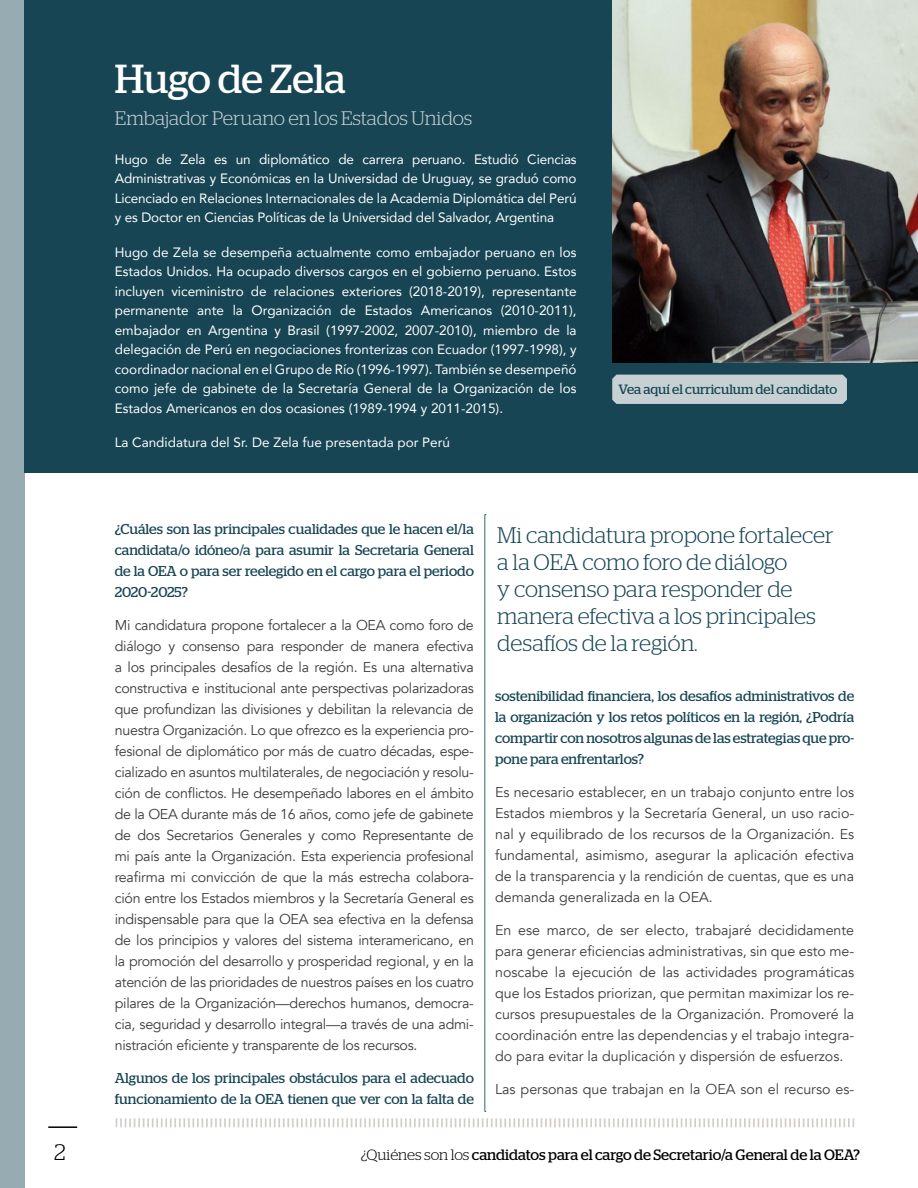
<style>
.page{position:relative;width:918px;height:1188px;background:#fff}
.page>*{position:absolute;margin:0;border:0;box-sizing:border-box;transform-origin:0 0}
.t1{font:40.5px "Stag";letter-spacing:-.005em;color:#fff}
.t2{font:300 22.5px/27px "Stag";letter-spacing:-.005em;color:#174554}
.t3{font:300 22.5px "Stag";color:#000}
.t4{font:300 19.5px "Stag";letter-spacing:-.005em;color:#c7d1d4}
.t5{font:15px "Stag";color:#000}
.t6{font:14.25px/21px "Avenir";color:#3c3c3b;text-align:justify}
.t7{font:14.25px/21px "Stag";color:#174554;text-align:justify}
.t8{font:13.5px/19.5px "Avenir";color:#fff;text-align:justify}
.t9{font:13.5px "Stag";color:#174554}
.s1{font-weight:300}
</style>
<div class="page">
<hr style="left:48px;top:1126px;width:29px;height:2px;background:#000">
<div style="left:0;top:0;width:25px;height:1187px;background:#96abb2"></div>
<svg style="left:116px;top:1118px;width:738px;height:9px"></svg>
<div style="left:25px;top:0;width:893px;height:473px;background:#174554"></div>
<img style="left:612px;top:0;width:306px;height:363px">
<svg style="left:485px;top:514px;width:1px;height:598px"></svg>
<div style="left:612px;top:375px;width:235px;height:29px;background:#c7d1d4"></div>
<h1 class="t1" style="left:115px;top:55px;width:233px">Hugo de Zela</h1>
<h3 class="t4" style="left:115px;top:107px;width:359px">Embajador Peruano en los Estados Unidos</h3>
<p class="t8" style="left:115px;top:149px;width:463px">Hugo de Zela es un diplomático de carrera peruano. Estudió Ciencias Administrativas y Económicas en la Universidad de Uruguay, se graduó como Licenciado en Relaciones Internacionales de la Academia Diplomática del Perú y es Doctor en Ciencias Políticas de la Universidad del Salvador, Argentina</p>
<p class="t8" style="left:115px;top:242px;width:463px">Hugo de Zela se desempeña actualmente como embajador peruano en los Estados Unidos. Ha ocupado diversos cargos en el gobierno peruano. Estos incluyen viceministro de relaciones exteriores (2018-2019), representante permanente ante la Organización de Estados Americanos (2010-2011), embajador en Argentina y Brasil (1997-2002, 2007-2010), miembro de la delegación de Perú en negociaciones fronterizas con Ecuador (1997-1998), y coordinador nacional en el Grupo de Río (1996-1997). También se desempeñó como jefe de gabinete de la Secretaría General de la Organización de los Estados Americanos en dos ocasiones (1989-1994 y 2011-2015).</p>
<p class="t8" style="left:115px;top:433px;width:337px">La Candidatura del Sr. De Zela fue presentada por Perú</p>
<p class="t9" style="left:619px;top:381px;width:220px">Vea aquí el curriculum del candidato</p>
<p class="t7" style="left:115px;top:518px;width:361px">¿Cuáles son las principales cualidades que le hacen el/la candidata/o idóneo/a para asumir la Secretaria General de la OEA o para ser reelegido en el cargo para el periodo 2020-2025?</p>
<p class="t6" style="left:115px;top:615px;width:361px">Mi candidatura propone fortalecer a la OEA como foro de diálogo y consenso para responder de manera efectiva a los principales desafíos de la región. Es una alternativa constructiva e institucional ante perspectivas polarizadoras que profundizan las divisiones y debilitan la relevancia de nuestra Organización. Lo que ofrezco es la experiencia pro&shy;fesional de diplomático por más de cuatro décadas, espe&shy;cializado en asuntos multilaterales, de negociación y resolu&shy;ción de conflictos. He desempeñado labores en el ámbito de la OEA durante más de 16 años, como jefe de gabinete de dos Secretarios Generales y como Representante de mi país ante la Organización. Esta experiencia profesional reafirma mi convicción de que la más estrecha colabora&shy;ción entre los Estados miembros y la Secretaría General es indispensable para que la OEA sea efectiva en la defensa de los principios y valores del sistema interamericano, en la promoción del desarrollo y prosperidad regional, y en la atención de las prioridades de nuestros países en los cuatro pilares de la Organización—derechos humanos, democra&shy;cia, seguridad y desarrollo integral—a través de una admi&shy;nistración eficiente y transparente de los recursos.</p>
<p class="t7" style="left:115px;top:1067px;width:361px">Algunos de los principales obstáculos para el adecuado funcionamiento de la OEA tienen que ver con la falta de</p>
<h2 class="t2" style="left:497px;top:521px;width:338px">Mi candidatura propone fortalecer a la OEA como foro de diálogo<br>y consenso para responder de manera efectiva a los principales desafíos de la región.</h2>
<p class="t7" style="left:495px;top:685px;width:361px">sostenibilidad financiera, los desafíos administrativos de la organización y los retos políticos en la región, ¿Podría compartir con nosotros algunas de las estrategias que pro&shy;pone para enfrentarlos?</p>
<p class="t6" style="left:495px;top:781px;width:361px">Es necesario establecer, en un trabajo conjunto entre los Estados miembros y la Secretaría General, un uso racio&shy;nal y equilibrado de los recursos de la Organización. Es fundamental, asimismo, asegurar la aplicación efectiva de la transparencia y la rendición de cuentas, que es una demanda generalizada en la OEA.</p>
<p class="t6" style="left:495px;top:920px;width:361px">En ese marco, de ser electo, trabajaré decididamente para generar eficiencias administrativas, sin que esto me&shy;noscabe la ejecución de las actividades programáticas que los Estados priorizan, que permitan maximizar los re&shy;cursos presupuestales de la Organización. Promoveré la coordinación entre las dependencias y el trabajo integra&shy;do para evitar la duplicación y dispersión de esfuerzos.</p>
<p class="t6" style="left:495px;top:1079px;width:361px">Las personas que trabajan en la OEA son el recurso es-</p>
<h2 class="t3" style="left:54px;top:1139px;width:13px">2</h2>
<p class="t5" style="left:361px;top:1146px;width:501px"><span class="s1">¿Quiénes son los</span> candidatos para el cargo de Secretario/a General de la OEA?</p>
</div>
